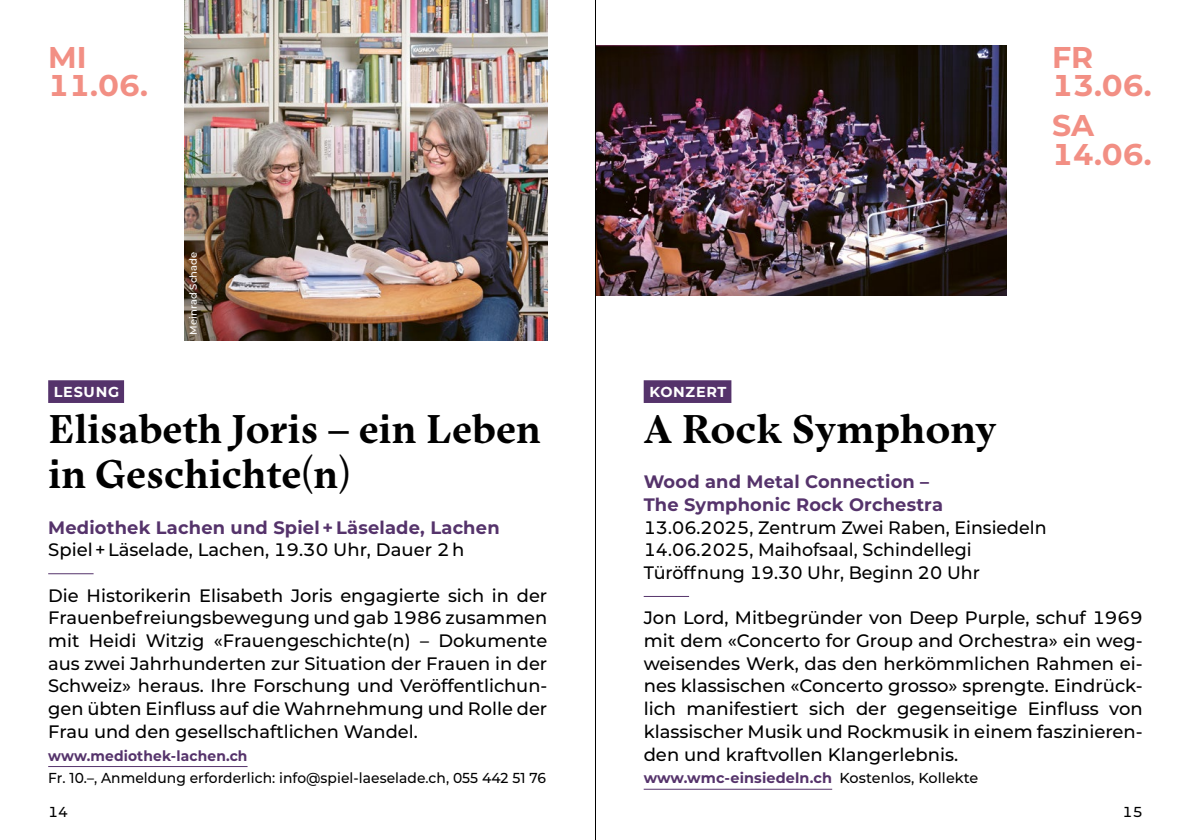
<style>
.page{position:relative;width:1191px;height:840px;background:#fff}
.page>*{position:absolute;margin:0;border:0;box-sizing:border-box;transform-origin:0 0}
.t1{font:700 42px/45.4px "Lexik";color:#000;scale:.96 1}
.t2{font:700 42px "Lexik";color:#000}
.t3{font:700 30px/28.4px "Montserrat";color:#f28f84}
.t4{font:500 18px/22.6px "Montserrat";color:#000;text-align:justify}
.t5{font:700 18px/22.6px "Montserrat";letter-spacing:.01em;color:#55336b}
.t6{font:500 14.4px "Montserrat";letter-spacing:.005em;color:#000;scale:.96 1}
.t7{font:700 14.4px "Montserrat";letter-spacing:.01em;color:#55336b}
.t8{font:700 14.4px "Montserrat";letter-spacing:.01em;color:#55336b;scale:.96 1}
.t9{font:700 14.4px "Montserrat";letter-spacing:.05em;color:#fff}
.t10{font:500 14.4px "Montserrat";letter-spacing:.005em;color:#000}
.t11{font:500 10px "Montserrat";letter-spacing:.005em;color:#fff}
.s1{font-weight:500;color:#000}
</style>
<div class="page">
<div style="left:48px;top:380px;width:76px;height:23px;background:#55336b"></div>
<hr style="left:48px;top:765px;width:199px;height:1px;background:#55336b">
<hr style="left:48px;top:573px;width:46px;height:1px;background:#55336b">
<img style="left:184px;top:0;width:363px;height:340px">
<div style="left:643px;top:380px;width:88px;height:23px;background:#55336b"></div>
<hr style="left:643px;top:788px;width:189px;height:1px;background:#55336b">
<hr style="left:643px;top:595px;width:46px;height:1px;background:#55336b">
<img style="left:596px;top:45px;width:410px;height:250px">
<hr style="left:595px;top:0;width:1px;height:839px;background:#000">
<h2 class="t3" style="left:48px;top:42px;width:101px">MI<br>11.06.</h2>
<p class="t11" style="left:186px;top:334px;width:85px;rotate:-90deg">Meinrad Schade</p>
<p class="t9" style="left:54px;top:381px;width:67px">LESUNG</p>
<h1 class="t1" style="left:48px;top:407px;width:515px">Elisabeth Joris – ein Leben in Geschichte(n)</h1>
<p class="t5" style="left:48px;top:514px;width:453px">Mediothek Lachen und Spiel + Läselade, Lachen</p>
<p class="t4" style="left:48px;top:537px;width:417px">Spiel + Läselade, Lachen, 19.30 Uhr, Dauer 2 h</p>
<p class="t4" style="left:48px;top:583px;width:500px">Die Historikerin Elisabeth Joris engagierte sich in der Frauenbefreiungsbewegung und gab 1986 zusammen mit Heidi Witzig «Frauengeschichte(n) – Dokumente aus zwei Jahrhunderten zur Situation der Frauen in der Schweiz» heraus. Ihre Forschung und Veröffentlichun&shy;gen übten Einfluss auf die Wahrnehmung und Rolle der Frau und den gesellschaftlichen Wandel.</p>
<p class="t8" style="left:48px;top:744px;width:209px">www.mediothek-lachen.ch</p>
<p class="t6" style="left:48px;top:767px;width:520px">Fr. 10.–, Anmeldung erforderlich: info@spiel-laeselade.ch, 055 442 51 76</p>
<h2 class="t3" style="left:1052px;top:42px;width:101px">FR<br>13.06.</h2>
<h2 class="t3" style="left:1052px;top:110px;width:101px">SA<br>14.06.</h2>
<p class="t9" style="left:649px;top:381px;width:79px">KONZERT</p>
<h1 class="t2" style="left:643px;top:405px;width:354px">A Rock Symphony</h1>
<p class="t5" style="left:643px;top:469px;width:301px">Wood and Metal Connection –<br>The Symphonic Rock Orchestra</p>
<p class="t4" style="left:643px;top:515px;width:404px;text-align:left">13.06.2025, Zentrum Zwei Raben, Einsiedeln<br>14.06.2025, Maihofsaal, Schindellegi<br>Türöffnung 19.30 Uhr, Beginn 20 Uhr</p>
<p class="t4" style="left:643px;top:605px;width:500px">Jon Lord, Mitbegründer von Deep Purple, schuf 1969 mit dem «Concerto for Group and Orchestra» ein weg&shy;weisendes Werk, das den herkömmlichen Rahmen ei&shy;nes klassischen «Concerto grosso» sprengte. Eindrück&shy;lich manifestiert sich der gegenseitige Einfluss von klassischer Musik und Rockmusik in einem faszinieren&shy;den und kraftvollen Klangerlebnis.</p>
<p class="t7" style="left:643px;top:767px;width:336px">www.wmc-einsiedeln.ch <span class="s1">Kostenlos, Kollekte</span></p>
<p class="t10" style="left:48px;top:801px;width:22px">14</p>
<p class="t10" style="left:1122px;top:801px;width:22px">15</p>
</div>
